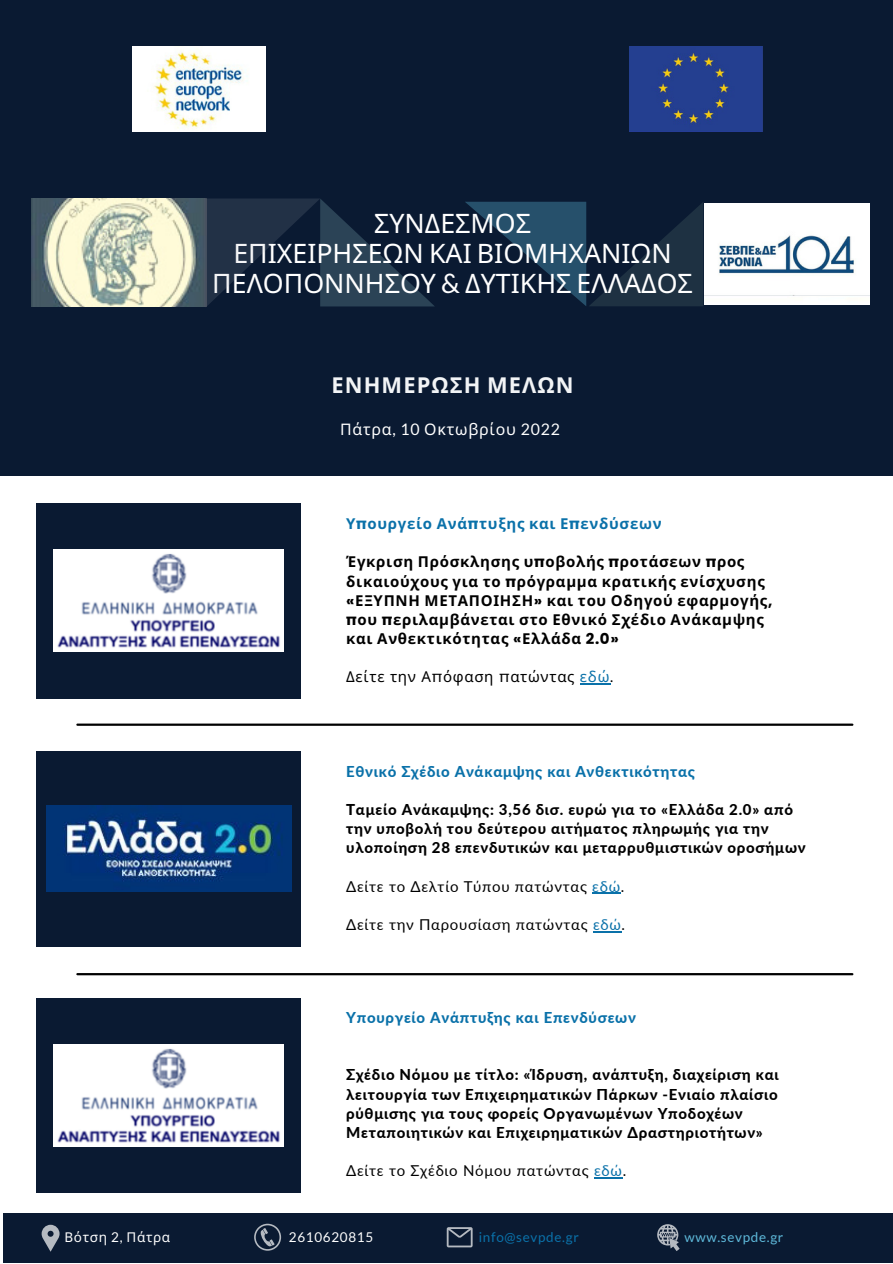
<style>
.page{position:relative;width:893px;height:1264px;background:#fff}
.page>*{position:absolute;margin:0;border:0;box-sizing:border-box;transform-origin:0 0}
.t1{font:26.7px/29.8px "Noto Sans";color:#fff;text-align:center}
.t2{font:700 21.9px "Noto Sans";letter-spacing:.05em;color:#f2f4f6}
.t3{font:15.9px "Noto Sans";letter-spacing:.05em;color:#fff}
.t4{font:800 15px/19px "Lato";letter-spacing:.045em;color:#000}
.t5{font:700 15px/19px "Noto Sans";letter-spacing:.045em;color:#000}
.t6{font:15px "Lato";letter-spacing:.045em;color:#000}
.t7{font:800 15px "Lato";letter-spacing:.045em;color:#0a71a9}
.t8{font:700 15px "Noto Sans";letter-spacing:.045em;color:#0a71a9}
.t9{font:15px "Noto Sans";letter-spacing:.045em;color:#000}
.t10{font:13.5px "Lato";letter-spacing:.05em;color:#0a71a9}
.t11{font:13.5px "Lato";letter-spacing:.05em;color:#5eb9da}
.t12{font:13.5px "Noto Sans";letter-spacing:.05em;color:#fff}
.t13{font:13.5px "Lato";letter-spacing:.05em;color:#fff}
.s1{font-family:"Lato"}
.s2{font-family:"Poppins"}
.s3{color:#0a71a9}
</style>
<div class="page">
<div style="left:0;top:0;width:892px;height:341px;background:#0a1a32"></div>
<div style="left:0;top:47px;width:892px;height:428px;background:#0a1a32"></div>
<div style="left:36px;top:503px;width:265px;height:195px;background:#0a1a32"></div>
<div style="left:36px;top:751px;width:265px;height:195px;background:#0a1a32"></div>
<hr style="left:77px;top:723px;width:775px;height:2px;background:#000">
<img style="left:32px;top:198px;width:173px;height:108px">
<div style="left:3px;top:1213px;width:889px;height:49px;background:#0a1a32"></div>
<svg style="left:254px;top:1223px;width:27px;height:27px"></svg>
<svg style="left:446px;top:1227px;width:26px;height:20px"></svg>
<svg style="left:657px;top:1224px;width:22px;height:26px"></svg>
<svg style="left:42px;top:1224px;width:18px;height:27px"></svg>
<div style="left:704px;top:203px;width:165px;height:102px;background:#fff"></div>
<svg style="left:465px;top:202px;width:238px;height:104px"></svg>
<svg style="left:205px;top:198px;width:230px;height:109px"></svg>
<img style="left:704px;top:215px;width:165px;height:81px">
<img style="left:630px;top:46px;width:132px;height:86px">
<img style="left:132px;top:46px;width:133px;height:86px">
<div style="left:36px;top:998px;width:265px;height:194px;background:#0a1a32"></div>
<hr style="left:77px;top:973px;width:775px;height:2px;background:#000">
<img style="left:53px;top:549px;width:231px;height:102px">
<img style="left:46px;top:805px;width:245px;height:86px">
<svg style="left:592px;top:892px;width:28px;height:1px"></svg>
<hr style="left:593px;top:930px;width:28px;height:2px;background:#0a71a9">
<hr style="left:580px;top:683px;width:30px;height:1px;background:#0a71a9">
<svg style="left:594px;top:1177px;width:28px;height:1px"></svg>
<img style="left:53px;top:1044px;width:231px;height:102px">
<h1 class="t1" style="left:212px;top:208px;width:482px">ΣΥΝΔΕΣΜΟΣ<br>ΕΠΙΧΕΙΡΗΣΕΩΝ ΚΑΙ ΒΙΟΜΗΧΑΝΙΩΝ<br>ΠΕΛΟΠΟΝΝΗΣΟΥ <span class="s1">&amp;</span> ΔΥΤΙΚΗΣ ΕΛΛΑΔΟΣ</h1>
<h2 class="t2" style="left:331px;top:370px;width:243px">ΕΝΗΜΕΡΩΣΗ ΜΕΛΩΝ</h2>
<p class="t3" style="left:340px;top:417px;width:221px">Πάτρα<span class="s1">, 10</span> Οκτωβρίου <span class="s1">2022</span></p>
<p class="t8" style="left:346px;top:513px;width:317px">Υ<span class="s2">π</span>ουργείο Ανά<span class="s2">π</span>τυξης και Ε<span class="s2">π</span>ενδύσεων</p>
<p class="t5" style="left:346px;top:552px;width:427px">Έγκριση Πρόσκλησης υ<span class="s2">π</span>οβολής <span class="s2">π</span>ροτάσεων <span class="s2">π</span>ρος δικαιούχους για το <span class="s2">π</span>ρόγραμμα κρατικής ενίσχυσης <span class="s2">«</span>ΕΞΥΠΝΗ ΜΕΤΑΠΟΙΗΣΗ<span class="s2">»</span> και του Οδηγού εφαρμογής<span class="s2">, π</span>ου <span class="s2">π</span>εριλαμβάνεται στο Εθνικό Σχέδιο Ανάκαμψης και Ανθεκτικότητας <span class="s2">«</span>Ελλάδα <span class="s2">2.0»</span></p>
<p class="t9" style="left:346px;top:666px;width:268px">Δείτε την Α<span class="s2">π</span>όφαση <span class="s2">π</span>ατώντας <span class="s3">εδώ</span><span class="s2">.</span></p>
<p class="t7" style="left:346px;top:762px;width:350px">Εθνικό Σχέδιο Ανάκαμψης και Ανθεκτικότητας</p>
<p class="t4" style="left:346px;top:799px;width:461px">Ταμείο Ανάκαμψης: 3,56 δισ. ευρώ για το «Ελλάδα 2.0» από την υποβολή του δεύτερου αιτήματος πληρωμής για την υλοποίηση 28 επενδυτικών και μεταρρυθμιστικών οροσήμων</p>
<p class="t6" style="left:346px;top:876px;width:279px">Δείτε το Δελτίο Τύπου πατώντας <span class="s3">εδώ</span>.</p>
<p class="t6" style="left:346px;top:915px;width:280px">Δείτε την Παρουσίαση πατώντας <span class="s3">εδώ</span>.</p>
<p class="t7" style="left:346px;top:1008px;width:291px">Υπουργείο Ανάπτυξης και Επενδύσεων</p>
<p class="t4" style="left:346px;top:1065px;width:434px">Σχέδιο Νόμου με τίτλο: «Ίδρυση, ανάπτυξη, διαχείριση και λειτουργία των Επιχειρηματικών Πάρκων -Ενιαίο πλαίσιο ρύθμισης για τους φορείς Οργανωμένων Υποδοχέων Μεταποιητικών και Επιχειρηματικών Δραστηριοτήτων»</p>
<p class="t6" style="left:346px;top:1161px;width:281px">Δείτε το Σχέδιο Νόμου πατώντας <span class="s3">εδώ</span>.</p>
<p class="t12" style="left:64px;top:1227px;width:107px">Βότση <span class="s1">2,</span> Πάτρα</p>
<p class="t13" style="left:289px;top:1229px;width:86px">2610620815</p>
<p class="t10" style="left:479px;top:1229px;width:101px">info@sevpde.gr</p>
<p class="t11" style="left:684px;top:1229px;width:100px">www.sevpde.gr</p>
</div>
